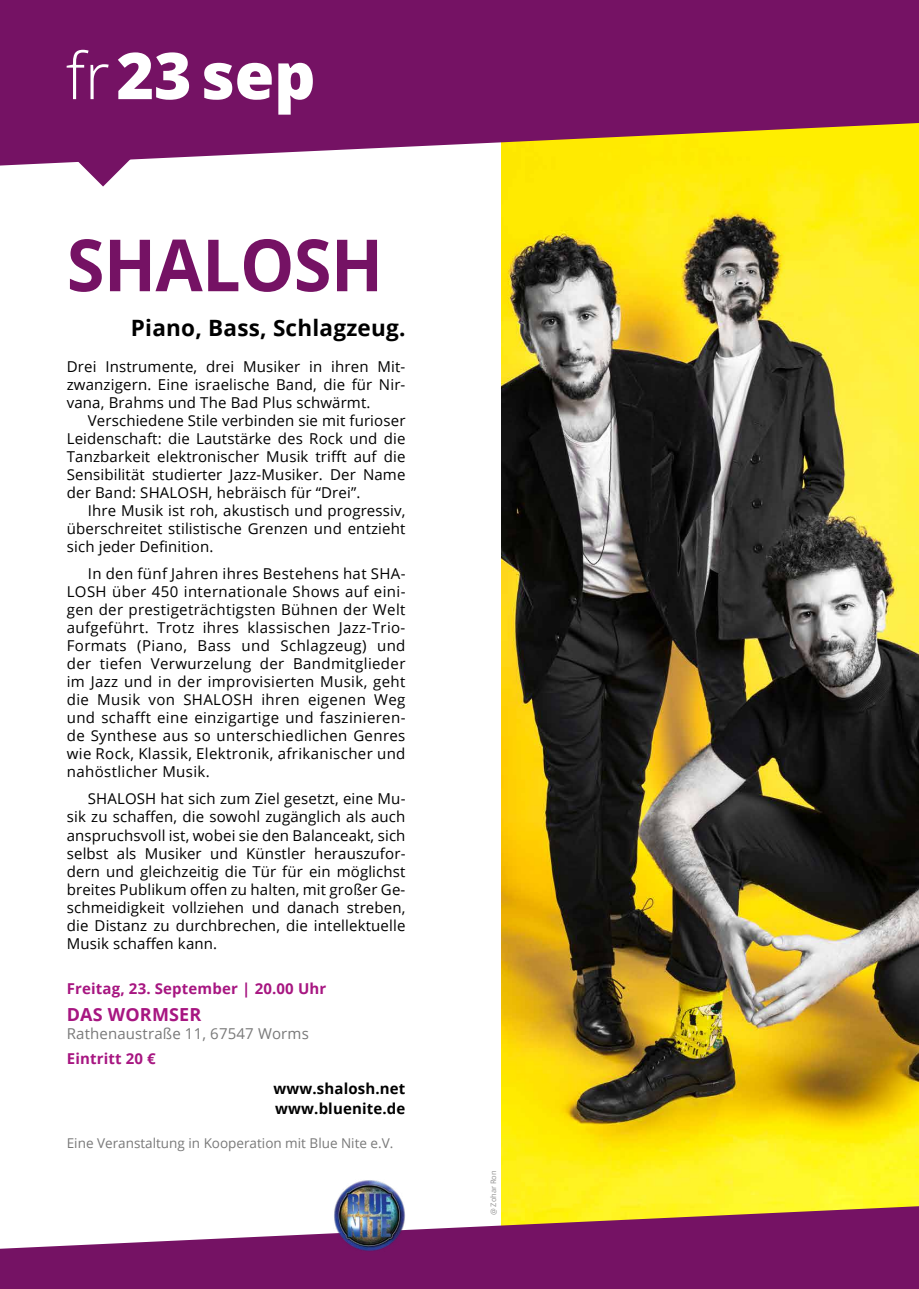
<style>
.page{position:relative;width:919px;height:1289px;background:#fff}
.page>*{position:absolute;margin:0;border:0;box-sizing:border-box;transform-origin:0 0}
.t1{font:700 72px "Open Sans";letter-spacing:-.01em;color:#751264;scale:.95 1}
.t2{font:800 64.5px "Open Sans";letter-spacing:-.005em;color:#fff}
.t3{font:700 22.5px "Open Sans";letter-spacing:.01em;color:#000}
.t4{font:700 18px "Open Sans";letter-spacing:.01em;color:#a71681}
.t5{font:15px/18px "Open Sans";letter-spacing:.01em;color:#000;text-align:justify}
.t6{font:700 15px "Open Sans";letter-spacing:.01em;color:#a71681}
.t7{font:700 15px/19.5px "Open Sans";letter-spacing:.01em;color:#000}
.t8{font:15px "Open Sans";letter-spacing:.01em;color:#797979}
.t9{font:13.5px "Open Sans";color:#797979}
.t10{font:7.5px "Open Sans";color:#929292}
.s1{font-weight:300}
</style>
<div class="page">
<img style="left:501px;top:165px;width:417px;height:1041px">
<svg style="left:81px;top:165px;width:44px;height:21px"></svg>
<svg style="left:0;top:0;width:918px;height:165px;background:#862d60"></svg>
<svg style="left:0;top:1206px;width:918px;height:82px;fill:#751264"></svg>
<img style="left:333px;top:1180px;width:72px;height:71px">
<h2 class="t2" style="left:66px;top:27px;width:251px"><span class="s1">fr</span>23sep</h2>
<h1 class="t1" style="left:67px;top:214px;width:334px">SHALOSH</h1>
<h3 class="t3" style="left:131px;top:312px;width:276px">Piano, Bass, Schlagzeug.</h3>
<p class="t5" style="left:67px;top:357px;width:340px">Drei Instrumente, drei Musiker in ihren Mit&shy;zwanzigern. Eine israelische Band, die für Nir&shy;vana, Brahms und The Bad Plus schwärmt.</p>
<p class="t5" style="left:67px;top:411px;width:340px;text-indent:21px">Verschiedene Stile verbinden sie mit furioser Leidenschaft: die Lautstärke des Rock und die Tanzbarkeit elektronischer Musik trifft auf die Sensibilität studierter Jazz-Musiker. Der Name der Band: SHALOSH, hebräisch für “Drei”.</p>
<p class="t5" style="left:67px;top:501px;width:340px;text-indent:21px">Ihre Musik ist roh, akustisch und progressiv, überschreitet stilistische Grenzen und entzieht sich jeder Definition.</p>
<p class="t5" style="left:67px;top:564px;width:340px;text-indent:21px">In den fünf Jahren ihres Bestehens hat SHA-LOSH über 450 internationale Shows auf eini&shy;gen der prestigeträchtigsten Bühnen der Welt aufgeführt. Trotz ihres klassischen Jazz-Trio-Formats (Piano, Bass und Schlagzeug) und der tiefen Verwurzelung der Bandmitglieder im Jazz und in der improvisierten Musik, geht die Musik von SHALOSH ihren eigenen Weg und schafft eine einzigartige und faszinieren&shy;de Synthese aus so unterschiedlichen Genres wie Rock, Klassik, Elektronik, afrikanischer und nahöstlicher Musik.</p>
<p class="t5" style="left:67px;top:789px;width:340px;text-indent:21px">SHALOSH hat sich zum Ziel gesetzt, eine Mu&shy;sik zu schaffen, die sowohl zugänglich als auch anspruchsvoll ist, wobei sie den Balanceakt, sich selbst als Musiker und Künstler herauszufor&shy;dern und gleichzeitig die Tür für ein möglichst breites Publikum offen zu halten, mit großer Ge&shy;schmeidigkeit vollziehen und danach streben, die Distanz zu durchbrechen, die intellektuelle Musik schaffen kann.</p>
<p class="t6" style="left:67px;top:977px;width:261px">Freitag, 23. September | 20.00 Uhr</p>
<p class="t4" style="left:67px;top:1001px;width:136px">DAS WORMSER</p>
<p class="t8" style="left:67px;top:1022px;width:243px">Rathenaustraße 11, 67547 Worms</p>
<p class="t6" style="left:67px;top:1048px;width:91px">Eintritt 20 €</p>
<p class="t7" style="left:273px;top:1078px;width:133px">www.shalosh.net www.bluenite.de</p>
<p class="t9" style="left:67px;top:1133px;width:328px">Eine Veranstaltung in Kooperation mit Blue Nite e.V.</p>
<p class="t10" style="left:488px;top:1215px;width:47px;rotate:-90deg">@ Zohar Ron</p>
</div>
